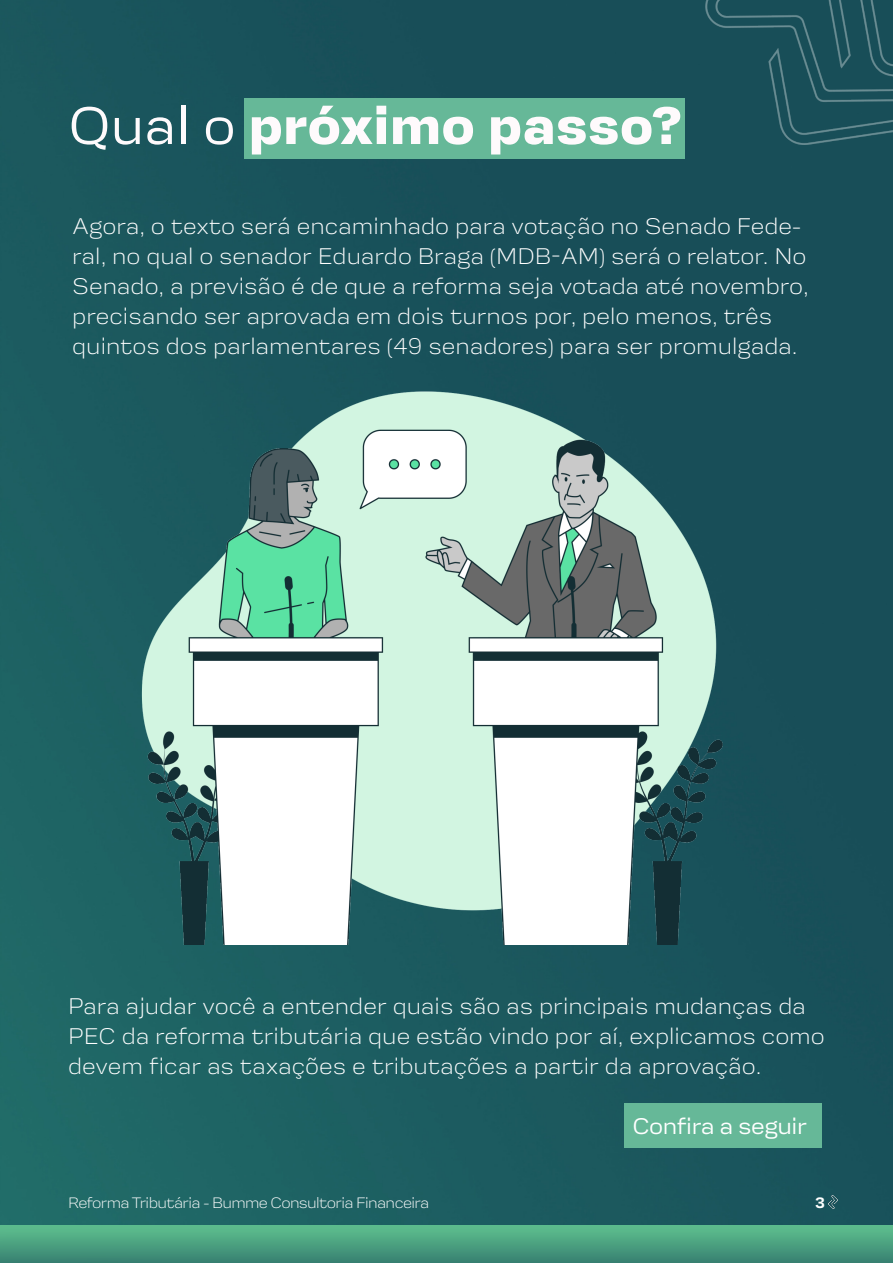
<style>
.page{position:relative;width:893px;height:1263px;background:#fff}
.page>*{position:absolute;margin:0;border:0;box-sizing:border-box;transform-origin:0 0}
.t1{font:800 52.5px "Startup";letter-spacing:-.005em;color:#fefafc}
.t2{font:300 22.5px/30px "Startup";letter-spacing:-.005em;color:#fff}
.t3{font:22.5px "Startup";letter-spacing:-.025em;color:#fff}
.t4{font:300 15px "Startup";letter-spacing:-.045em;color:#fff}
.t5{font:700 15px "Startup";color:#fff}
.s1{font-weight:400}
</style>
<div class="page">
<img style="left:0;top:0;width:893px;height:1225px">
<img style="left:0;top:1225px;width:893px;height:38px">
<svg style="left:828px;top:1196px;width:9px;height:13px"></svg>
<img style="left:706px;top:0;width:187px;height:144px">
<div style="left:624px;top:1103px;width:198px;height:45px;background:#66b898"></div>
<div style="left:244px;top:99px;width:441px;height:60px;background:#66b898"></div>
<img style="left:128px;top:390px;width:614px;height:554px">
<p class="t1" style="left:68px;top:94px;width:616px"><span class="s1">Qual o</span> próximo passo?</p>
<p class="t2" style="left:72px;top:211px;width:738px">Agora, o texto será encaminhado para votação no Senado Fede&shy;ral, no qual o senador Eduardo Braga (MDB-AM) será o relator. No Senado, a previsão é de que a reforma seja votada até novembro, precisando ser aprovada em dois turnos por, pelo menos, três quintos dos parlamentares (49 senadores) para ser promulgada.</p>
<p class="t2" style="left:68px;top:991px;width:758px">Para ajudar você a entender quais são as principais mudanças da<br>PEC da reforma tributária que estão vindo por aí, explicamos como devem ficar as taxações e tributações a partir da aprovação.</p>
<p class="t3" style="left:632px;top:1113px;width:176px">Confira a seguir</p>
<p class="t4" style="left:68px;top:1194px;width:363px">Reforma Tributária - Bumme Consultoria Financeira</p>
<p class="t5" style="left:815px;top:1194px;width:11px">3</p>
</div>
